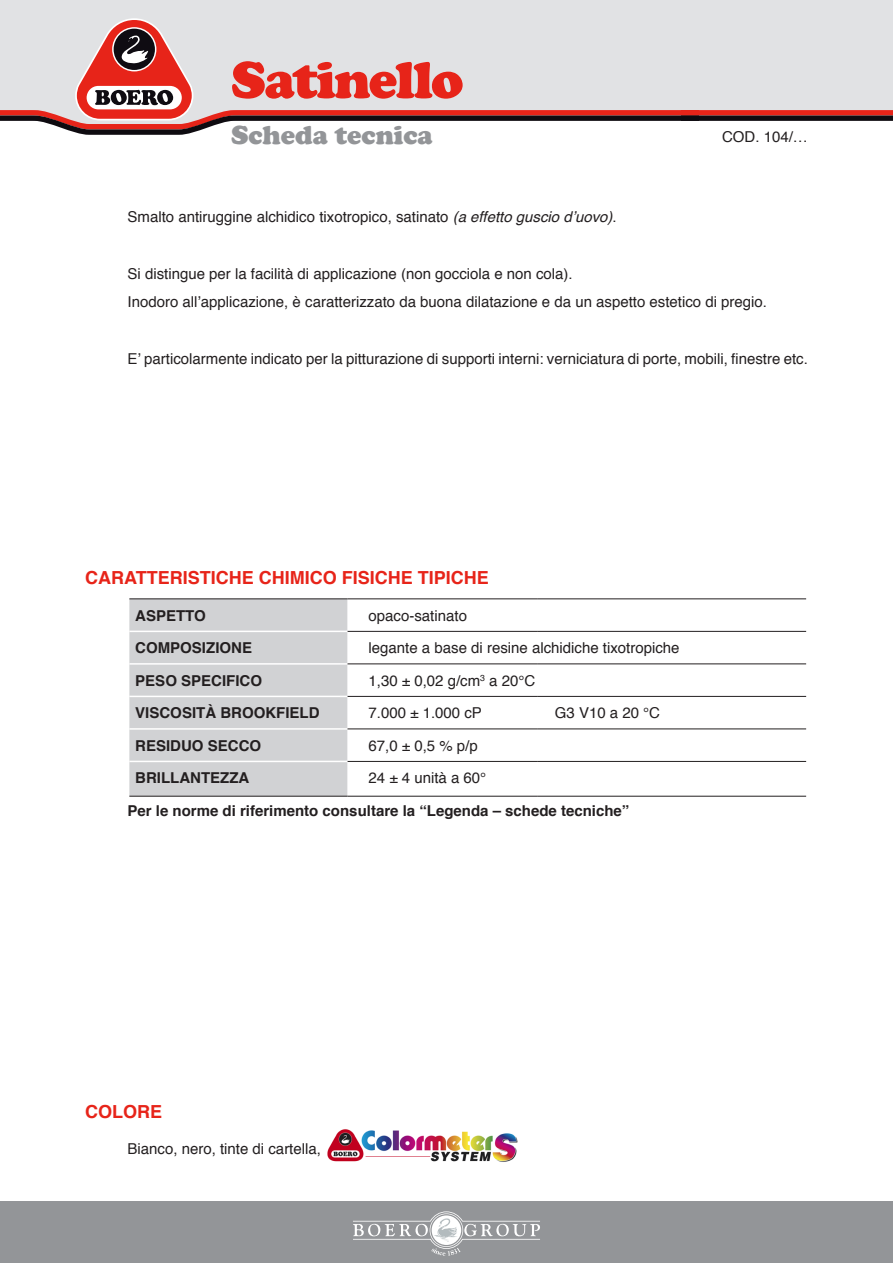
<style>
.page{position:relative;width:893px;height:1263px;background:#fff}
.page>*{position:absolute;margin:0;border:0;box-sizing:border-box;transform-origin:0 0}
.t1{font:900 54px "Cooper";letter-spacing:-.035em;color:#e72419}
.t2{font:900 27px "Cooper";color:#939598}
.t3{font:700 18px "Helvetica";color:#e72419}
.t4{font:15px/28.5px "Helvetica";color:#231f20}
.t5{font:700 15px "Helvetica";color:#231f20}
.s1{font-style:italic}
</style>
<div class="page">
<div style="left:0;top:0;width:893px;height:18px;background:#e1e2e4"></div>
<div style="left:0;top:1201px;width:893px;height:62px;background:#939598"></div>
<svg style="left:353px;top:1211px;width:187px;height:45px"></svg>
<svg style="left:0;top:18px;width:893px;height:117px;background:#d8c7c8"></svg>
<div style="left:129px;top:599px;width:218px;height:197px;background:#d1d2d4"></div>
<hr style="left:347px;top:631px;width:191px;height:1px;background:#231f20">
<hr style="left:538px;top:631px;width:268px;height:1px;background:#231f20">
<hr style="left:347px;top:663px;width:191px;height:1px;background:#231f20">
<hr style="left:538px;top:663px;width:268px;height:1px;background:#231f20">
<hr style="left:347px;top:696px;width:191px;height:1px;background:#231f20">
<hr style="left:538px;top:696px;width:268px;height:1px;background:#231f20">
<hr style="left:347px;top:728px;width:191px;height:1px;background:#231f20">
<hr style="left:538px;top:728px;width:268px;height:1px;background:#231f20">
<hr style="left:347px;top:761px;width:191px;height:1px;background:#231f20">
<hr style="left:538px;top:761px;width:268px;height:1px;background:#231f20">
<hr style="left:347px;top:796px;width:191px;height:1px;background:#231f20">
<hr style="left:538px;top:796px;width:268px;height:1px;background:#231f20">
<hr style="left:129px;top:598px;width:218px;height:1px;background:#231f20">
<hr style="left:347px;top:598px;width:191px;height:1px;background:#231f20">
<hr style="left:538px;top:598px;width:268px;height:1px;background:#231f20">
<hr style="left:129px;top:631px;width:218px;height:1px;background:#fff">
<hr style="left:129px;top:663px;width:218px;height:2px;background:#fff">
<hr style="left:129px;top:696px;width:218px;height:1px;background:#fff">
<hr style="left:129px;top:728px;width:218px;height:2px;background:#fff">
<hr style="left:129px;top:761px;width:218px;height:1px;background:#fff">
<hr style="left:129px;top:796px;width:218px;height:1px;background:#231f20">
<img style="left:327px;top:1129px;width:190px;height:33px">
<h1 class="t1" style="left:231px;top:48px;width:234px">Satinello</h1>
<h2 class="t2" style="left:231px;top:119px;width:203px">Scheda tecnica</h2>
<p class="t4" style="left:128px;top:203px;width:491px">Smalto antiruggine alchidico tixotropico, satinato <span class="s1">(a effetto guscio d’uovo)</span>.</p>
<p class="t4" style="left:722px;top:123px;width:87px">COD. 104/…</p>
<p class="t4" style="left:128px;top:260px;width:641px">Si distingue per la facilità di applicazione (non gocciola e non cola).<br>Inodoro all’applicazione, è caratterizzato da buona dilatazione e da un aspetto estetico di pregio.</p>
<p class="t4" style="left:128px;top:345px;width:682px">E’ particolarmente indicato per la pitturazione di supporti interni: verniciatura di porte, mobili, finestre etc.</p>
<p class="t3" style="left:85px;top:563px;width:405px">CARATTERISTICHE CHIMICO FISICHE TIPICHE</p>
<p class="t5" style="left:135px;top:603px;width:72px">ASPETTO</p>
<p class="t4" style="left:369px;top:602px;width:100px">opaco-satinato</p>
<p class="t5" style="left:135px;top:636px;width:118px">COMPOSIZIONE</p>
<p class="t4" style="left:369px;top:634px;width:312px">legante a base di resine alchidiche tixotropiche</p>
<p class="t5" style="left:135px;top:668px;width:128px">PESO SPECIFICO</p>
<p class="t4" style="left:369px;top:667px;width:168px">1,30 ± 0,02 g/cm<sup>3</sup> a 20°C</p>
<p class="t5" style="left:135px;top:701px;width:186px">VISCOSITÀ BROOKFIELD</p>
<p class="t4" style="left:369px;top:699px;width:115px">7.000 ± 1.000 cP</p>
<p class="t4" style="left:555px;top:699px;width:107px">G3 V10 a 20 °C</p>
<p class="t5" style="left:135px;top:733px;width:127px">RESIDUO SECCO</p>
<p class="t4" style="left:369px;top:732px;width:111px">67,0 ± 0,5 % p/p</p>
<p class="t5" style="left:135px;top:766px;width:116px">BRILLANTEZZA</p>
<p class="t4" style="left:369px;top:764px;width:119px">24 ± 4 unità a 60°</p>
<p class="t5" style="left:128px;top:799px;width:503px">Per le norme di riferimento consultare la “Legenda – schede tecniche”</p>
<p class="t3" style="left:85px;top:1097px;width:79px">COLORE</p>
<p class="t4" style="left:128px;top:1135px;width:195px">Bianco, nero, tinte di cartella,</p>
</div>
